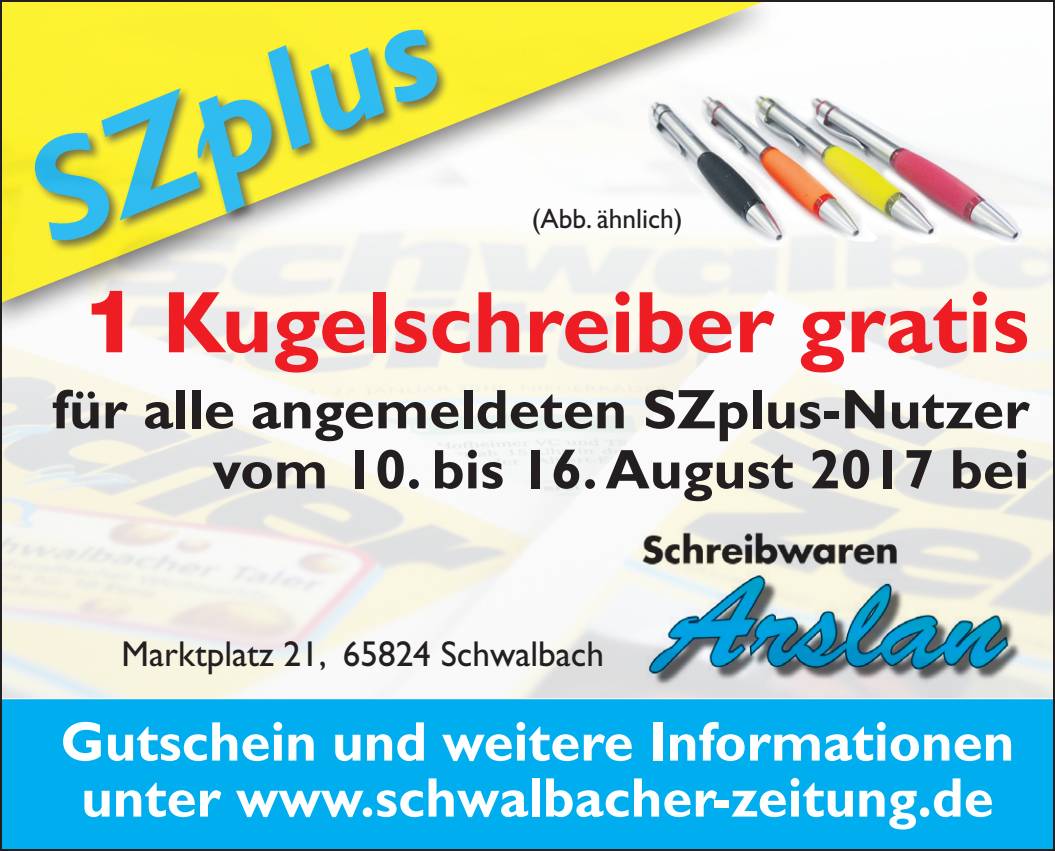
<style>
.page{position:relative;width:1055px;height:851px;background:#fff}
.page>*{position:absolute;margin:0;border:0;box-sizing:border-box;transform-origin:0 0}
.t1{font:italic 700 145.6px "Gill Sans";color:#00aeef}
.t2{font:700 88px "Gill Sans";color:#ee1d23}
.t3{font:700 56px/56px "Gill Sans";color:#fff;text-align:center}
.t4{font:700 56px/60px "Gill Sans";color:#231f20;text-align:right}
.t5{font:36px "Gill Sans";color:#231f20}
.t6{font:28px "Gill Sans";color:#231f20}
.s1{font-family:"Helvetica Neue";font-weight:800}
</style>
<div class="page">
<div style="left:2px;top:701px;width:1052px;height:147px;background:#00aeef"></div>
<div style="left:0;top:699px;width:1054px;height:151px;border:4px solid #00aeef"></div>
<img style="left:3px;top:3px;width:1048px;height:694px">
<img style="left:646px;top:94px;width:372px;height:154px">
<img style="left:631px;top:524px;width:403px;height:162px">
<p class="t1" style="left:3px;top:123px;width:427px;rotate:-22deg">SZplus</p>
<p class="t6" style="left:531px;top:202px;width:153px">(Abb. ähnlich)</p>
<p class="t2" style="left:82px;top:270px;width:948px"><span class="s1">1</span> Kugelschreiber gratis</p>
<p class="t4" style="left:52px;top:379px;width:979px">für alle angemeldeten SZplus-Nutzer vom 10. bis 16.August 2017 bei</p>
<p class="t5" style="left:122px;top:633px;width:484px">Marktplatz 21, 65824 Schwalbach</p>
<p class="t3" style="left:60px;top:713px;width:955px">Gutschein und weitere Informationen unter www.schwalbacher-zeitung.de</p>
</div>
